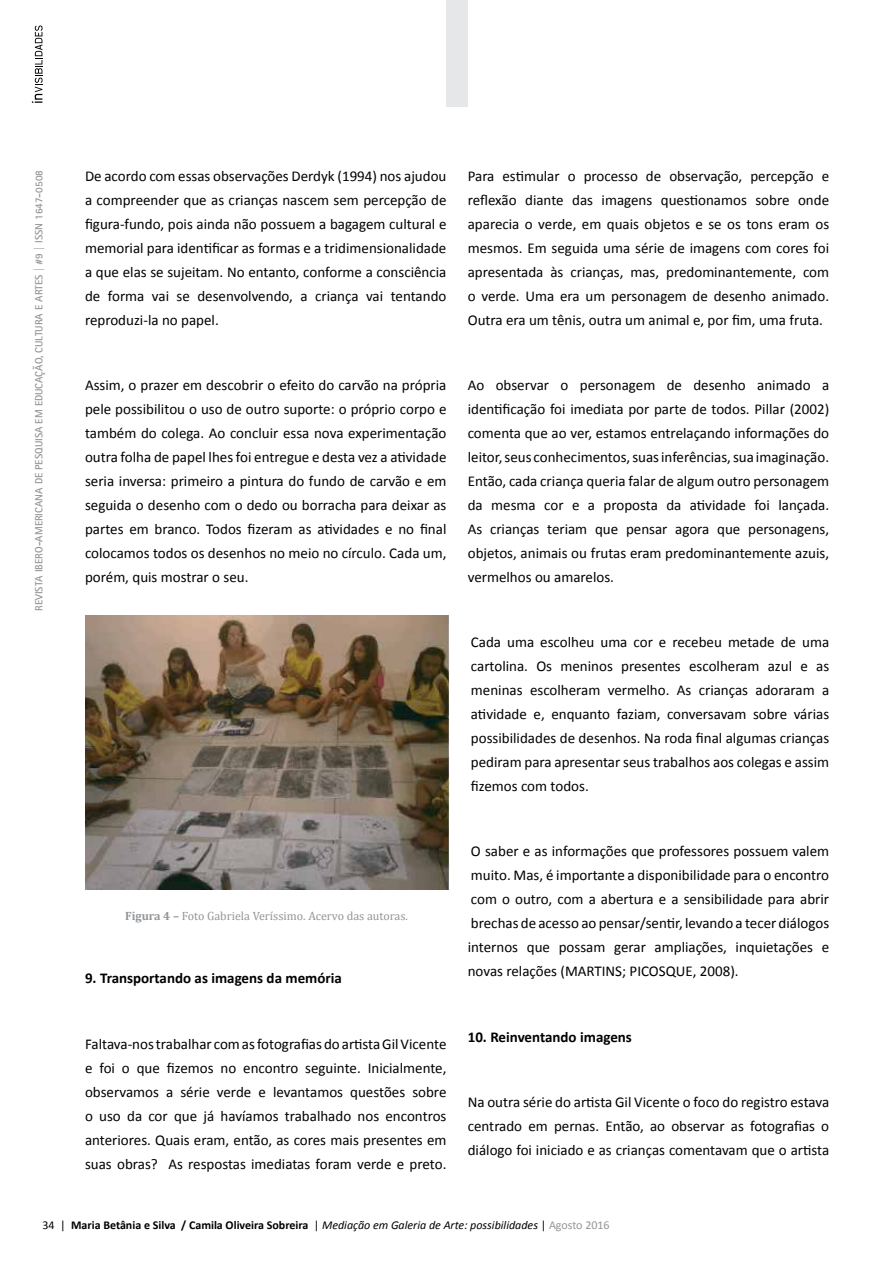
<style>
.page{position:relative;width:893px;height:1263px;background:#fff}
.page>*{position:absolute;margin:0;border:0;box-sizing:border-box;transform-origin:0 0}
.t1{font:15px/24px "Calibri";color:#000;text-align:justify}
.t2{font:700 15px "Calibri";color:#000}
.t3{font:700 12px "Calibri";color:#000}
.t4{font:12px "Cambria";color:#939598}
.t5{font:700 10.5px "Agfa Rotis Sans Serif";color:#939598}
.s1{font-weight:700}
.s2{font-weight:400}
.s3{font-weight:400;font-style:italic}
.s4{font-weight:400;color:#939598}
</style>
<div class="page">
<svg style="left:32px;top:26px;width:11px;height:77px"></svg>
<div style="left:446px;top:0;width:22px;height:106px;background:#e6e7e8"></div>
<img style="left:85px;top:616px;width:365px;height:274px">
<p class="t5" style="left:32px;top:611px;width:442px;rotate:-90deg">REVISTA IBERO-AMERICANA DE PESQUISA EM EDUCAÇÃO, CULTURA E ARTES | #9 | ISSN 1647-0508</p>
<p class="t1" style="left:85px;top:164px;width:363px">De acordo com essas observações Derdyk (1994) nos ajudou a compreender que as crianças nascem sem percepção de figura-fundo, pois ainda não possuem a bagagem cultural e memorial para identificar as formas e a tridimensionalidade a que elas se sujeitam. No entanto, conforme a consciência de forma vai se desenvolvendo, a criança vai tentando reproduzi-la no papel.</p>
<p class="t1" style="left:85px;top:373px;width:363px">Assim, o prazer em descobrir o efeito do carvão na própria pele possibilitou o uso de outro suporte: o próprio corpo e também do colega. Ao concluir essa nova experimentação outra folha de papel lhes foi entregue e desta vez a atividade seria inversa: primeiro a pintura do fundo de carvão e em seguida o desenho com o dedo ou borracha para deixar as partes em branco. Todos fizeram as atividades e no final colocamos todos os desenhos no meio no círculo. Cada um, porém, quis mostrar o seu.</p>
<p class="t4" style="left:125px;top:909px;width:284px"><span class="s1">Figura 4 –</span> Foto Gabriela Veríssimo. Acervo das autoras.</p>
<p class="t2" style="left:85px;top:969px;width:258px">9. Transportando as imagens da memória</p>
<p class="t1" style="left:85px;top:1031px;width:363px">Faltava-nos trabalhar com as fotografias do artista Gil Vicente e foi o que fizemos no encontro seguinte. Inicialmente, observamos a série verde e levantamos questões sobre o uso da cor que já havíamos trabalhado nos encontros anteriores. Quais eram, então, as cores mais presentes em suas obras? As respostas imediatas foram verde e preto.</p>
<p class="t1" style="left:468px;top:164px;width:363px">Para estimular o processo de observação, percepção e reflexão diante das imagens questionamos sobre onde aparecia o verde, em quais objetos e se os tons eram os mesmos. Em seguida uma série de imagens com cores foi apresentada às crianças, mas, predominantemente, com o verde. Uma era um personagem de desenho animado.<br>Outra era um tênis, outra um animal e, por fim, uma fruta.</p>
<p class="t1" style="left:468px;top:373px;width:363px">Ao observar o personagem de desenho animado a identificação foi imediata por parte de todos. Pillar (2002) comenta que ao ver, estamos entrelaçando informações do leitor, seus conhecimentos, suas inferências, sua imaginação.<br>Então, cada criança queria falar de algum outro personagem da mesma cor e a proposta da atividade foi lançada.<br>As crianças teriam que pensar agora que personagens, objetos, animais ou frutas eram predominantemente azuis, vermelhos ou amarelos.</p>
<p class="t1" style="left:471px;top:630px;width:360px">Cada uma escolheu uma cor e recebeu metade de uma cartolina. Os meninos presentes escolheram azul e as meninas escolheram vermelho. As crianças adoraram a atividade e, enquanto faziam, conversavam sobre várias possibilidades de desenhos. Na roda final algumas crianças pediram para apresentar seus trabalhos aos colegas e assim fizemos com todos.</p>
<p class="t1" style="left:468px;top:839px;width:363px">O saber e as informações que professores possuem valem muito. Mas, é importante a disponibilidade para o encontro com o outro, com a abertura e a sensibilidade para abrir brechas de acesso ao pensar/sentir, levando a tecer diálogos internos que possam gerar ampliações, inquietações e novas relações (MARTINS; PICOSQUE, 2008).</p>
<p class="t2" style="left:468px;top:1027px;width:166px">10. Reinventando imagens</p>
<p class="t1" style="left:468px;top:1089px;width:363px">Na outra série do artista Gil Vicente o foco do registro estava centrado em pernas. Então, ao observar as fotografias o diálogo foi iniciado e as crianças comentavam que o artista</p>
<p class="t3" style="left:43px;top:1218px;width:569px"><span class="s2">34 |</span> Maria Betânia e Silva / Camila Oliveira Sobreira <span class="s2">|</span> <span class="s3">Mediação em Galeria de Arte: possibilidades</span> <span class="s2">|</span> <span class="s4">Agosto 2016</span></p>
</div>
